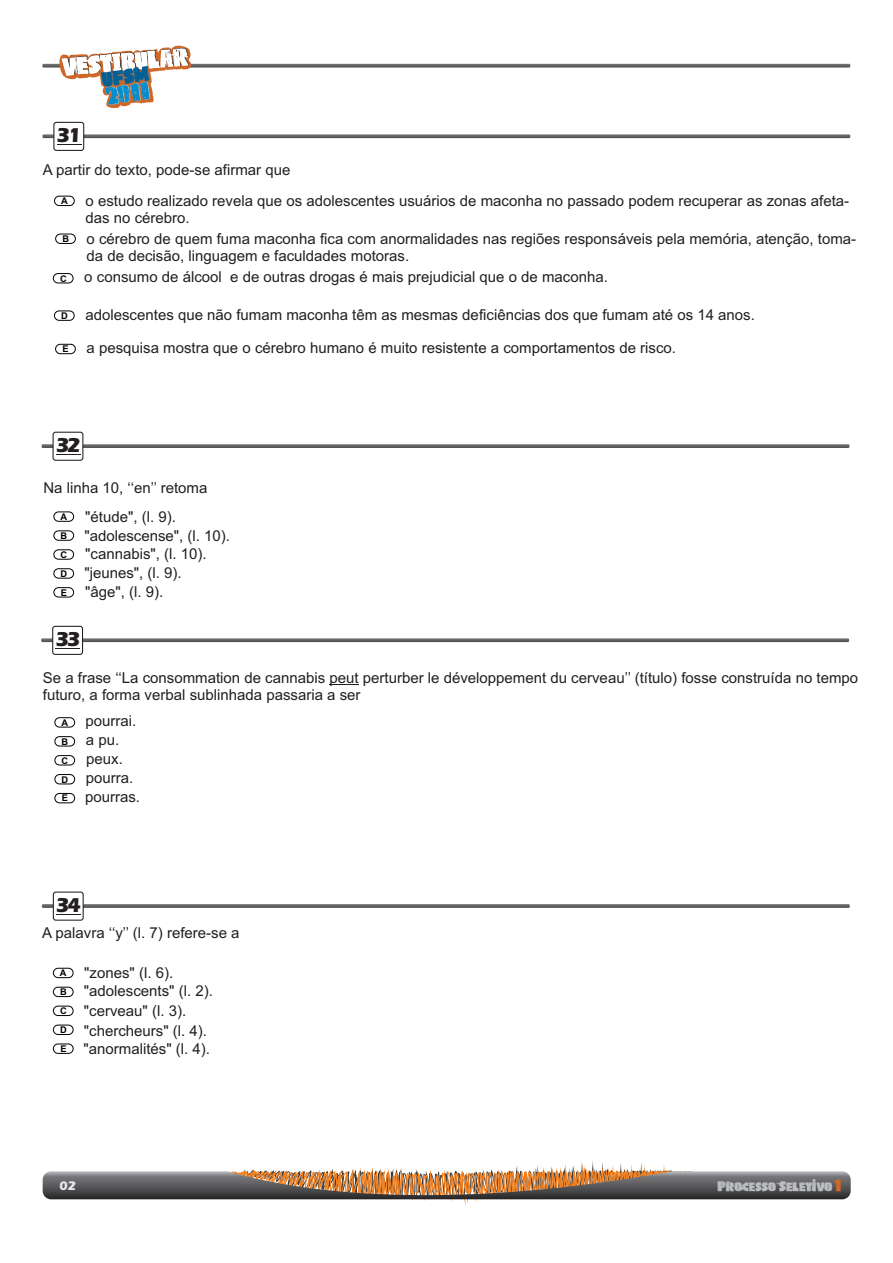
<style>
.page{position:relative;width:893px;height:1263px;background:#fff}
.page>*{position:absolute;margin:0;border:0;box-sizing:border-box;transform-origin:0 0}
.t1{font:700 20.7px "Eras ITC";letter-spacing:-.1em;color:#231f20}
.t2{font:15px/18.8px "Arial";color:#231f20}
.t3{font:700 12.9px "Eras ITC";color:#e6e7e9}
.t4{font:11.4px "PK&co";color:#bcbdc0}
.t5{font:700 9.3px/18.9px "Arial";color:#010202;text-align:justify}
.s1{font-family:"Dead Kansas";font-size:11.85px;color:#ce6727}
</style>
<div class="page">
<svg style="left:244px;top:1161px;width:428px;height:45px"></svg>
<svg style="left:43px;top:1171px;width:808px;height:34px"></svg>
<svg style="left:42px;top:45px;width:808px;height:63px"></svg>
<svg style="left:42px;top:134px;width:808px;height:4px"></svg>
<div style="left:53px;top:122px;width:31px;height:29px;background:#fff;border:1px solid #231f20;border-radius:2px"></div>
<svg style="left:57px;top:144px;width:24px;height:1px"></svg>
<svg style="left:42px;top:444px;width:807px;height:4px"></svg>
<div style="left:53px;top:432px;width:30px;height:29px;background:#fff;border:1px solid #231f20;border-radius:2px"></div>
<svg style="left:56px;top:454px;width:25px;height:1px"></svg>
<div style="left:54px;top:550px;width:20px;height:9px;border:1px solid #010202;border-radius:5px"></div>
<div style="left:54px;top:569px;width:20px;height:9px;border:1px solid #010202;border-radius:5px"></div>
<div style="left:54px;top:587px;width:20px;height:10px;border:1px solid #010202;border-radius:5px"></div>
<div style="left:54px;top:512px;width:20px;height:9px;border:1px solid #010202;border-radius:5px"></div>
<div style="left:54px;top:531px;width:20px;height:9px;border:1px solid #010202;border-radius:5px"></div>
<div style="left:55px;top:755px;width:20px;height:10px;border:1px solid #010202;border-radius:5px"></div>
<div style="left:55px;top:774px;width:20px;height:10px;border:1px solid #010202;border-radius:5px"></div>
<div style="left:55px;top:793px;width:20px;height:10px;border:1px solid #010202;border-radius:5px"></div>
<div style="left:55px;top:717px;width:20px;height:10px;border:1px solid #010202;border-radius:5px"></div>
<div style="left:55px;top:736px;width:20px;height:10px;border:1px solid #010202;border-radius:5px"></div>
<svg style="left:41px;top:638px;width:808px;height:4px"></svg>
<div style="left:52px;top:626px;width:31px;height:29px;background:#fff;border:1px solid #231f20;border-radius:2px"></div>
<svg style="left:55px;top:648px;width:25px;height:1px"></svg>
<svg style="left:330px;top:684px;width:29px;height:1px"></svg>
<svg style="left:42px;top:904px;width:808px;height:4px"></svg>
<div style="left:53px;top:891px;width:31px;height:30px;background:#fff;border:1px solid #231f20;border-radius:2px"></div>
<svg style="left:56px;top:914px;width:25px;height:1px"></svg>
<div style="left:53px;top:1006px;width:20px;height:10px;border:1px solid #010202;border-radius:5px"></div>
<div style="left:53px;top:1025px;width:20px;height:10px;border:1px solid #010202;border-radius:5px"></div>
<div style="left:53px;top:1044px;width:20px;height:9px;border:1px solid #010202;border-radius:5px"></div>
<div style="left:53px;top:968px;width:20px;height:10px;border:1px solid #010202;border-radius:5px"></div>
<div style="left:53px;top:987px;width:20px;height:10px;border:1px solid #010202;border-radius:5px"></div>
<div style="left:53px;top:273px;width:20px;height:10px;border:1px solid #010202;border-radius:5px"></div>
<div style="left:54px;top:311px;width:20px;height:9px;border:1px solid #010202;border-radius:5px"></div>
<div style="left:55px;top:344px;width:21px;height:10px;border:1px solid #010202;border-radius:5px"></div>
<div style="left:54px;top:196px;width:20px;height:10px;border:1px solid #010202;border-radius:5px"></div>
<div style="left:55px;top:234px;width:21px;height:10px;border:1px solid #010202;border-radius:5px"></div>
<h1 class="t1" style="left:57px;top:128px;width:26px">31</h1>
<p class="t2" style="left:43px;top:162px;width:249px">A partir do texto, pode-se afirmar que</p>
<p class="t5" style="left:61px;top:192px;width:8px">A</p>
<p class="t5" style="left:62px;top:230px;width:8px">B</p>
<p class="t5" style="left:60px;top:270px;width:8px">C</p>
<p class="t5" style="left:61px;top:307px;width:8px">D</p>
<p class="t5" style="left:63px;top:340px;width:8px">E</p>
<p class="t2" style="left:86px;top:194px;width:765px;line-height:16.8px">o estudo realizado revela que os adolescentes usuários de maconha no passado podem recuperar as zonas afeta&shy;das no cérebro.</p>
<p class="t2" style="left:87px;top:232px;width:771px;line-height:16.8px">o cérebro de quem fuma maconha fica com anormalidades nas regiões responsáveis pela memória, atenção, toma&shy;da de decisão, linguagem e faculdades motoras.</p>
<p class="t2" style="left:84px;top:269px;width:525px">o consumo de álcool e de outras drogas é mais prejudicial que o de maconha.</p>
<p class="t2" style="left:85px;top:299px;width:671px;line-height:32.8px">adolescentes que não fumam maconha têm as mesmas deficiências dos que fumam até os 14 anos. a pesquisa mostra que o cérebro humano é muito resistente a comportamentos de risco.</p>
<h1 class="t1" style="left:56px;top:437px;width:26px">32</h1>
<p class="t2" style="left:43px;top:480px;width:165px">Na linha 10, ‘‘en’’ retoma</p>
<p class="t5" style="left:60px;top:508px;width:8px">A<br>B</p>
<p class="t2" style="left:84px;top:509px;width:147px">"étude", (l. 9). "adolescense", (l. 10). "cannabis", (l. 10). "jeunes", (l. 9).<br>"âge", (l. 9).</p>
<p class="t5" style="left:61px;top:546px;width:8px">C D E</p>
<h1 class="t1" style="left:55px;top:631px;width:26px">33</h1>
<p class="t2" style="left:43px;top:670px;width:817px;line-height:16.8px">Se a frase ‘‘La consommation de cannabis peut perturber le développement du cerveau’’ (título) fosse construída no tempo futuro, a forma verbal sublinhada passaria a ser</p>
<p class="t5" style="left:61px;top:714px;width:8px">A<br>B</p>
<p class="t2" style="left:85px;top:713px;width:57px">pourrai. a pu. peux. pourra. pourras.</p>
<p class="t5" style="left:62px;top:752px;width:8px">C D E</p>
<h1 class="t1" style="left:56px;top:897px;width:26px">34</h1>
<p class="t2" style="left:42px;top:924px;width:199px">A palavra ‘‘y’’ (l. 7) refere-se a</p>
<p class="t5" style="left:60px;top:964px;width:8px">A<br>B</p>
<p class="t2" style="left:84px;top:965px;width:131px;line-height:18.1px">"zones" (l. 6). "adolescents" (l. 2).</p>
<p class="t2" style="left:84px;top:1002px;width:125px;line-height:19.8px">"cerveau" (l. 3). "chercheurs" (l. 4).</p>
<p class="t2" style="left:84px;top:1040px;width:128px">"anormalités" (l. 4).</p>
<p class="t5" style="left:60px;top:1002px;width:8px">C D E</p>
<p class="t3" style="left:60px;top:1181px;width:18px">02</p>
<p class="t4" style="left:718px;top:1180px;width:125px">Processo Seletivo <span class="s1">1</span></p>
</div>
